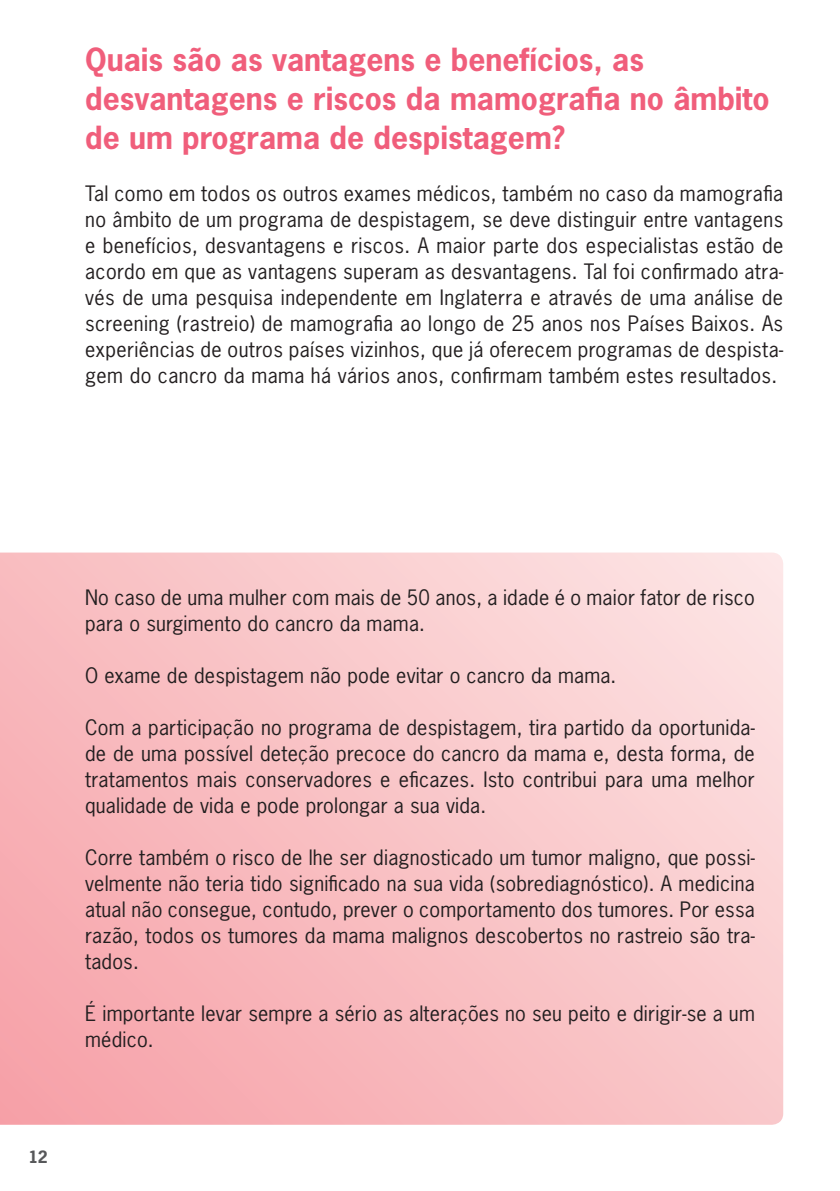
<style>
.page{position:relative;width:840px;height:1191px;background:#fff}
.page>*{position:absolute;margin:0;border:0;box-sizing:border-box;transform-origin:0 0}
.t1{font:700 30px/39px "News Gothic Std";color:#f05e7b}
.t2{font:20px/26px "News Gothic Std";letter-spacing:.01em;color:#231f20;text-align:justify}
.t3{font:700 16px "News Gothic Std";color:#57585a}
</style>
<div class="page">
<svg style="left:0;top:552px;width:782px;height:572px;background:#f9c2c5"></svg>
<h1 class="t1" style="left:85px;top:40px;width:685px">Quais são as vantagens e benefícios, as desvantagens e riscos da mamografia no âmbito de um programa de despistagem?</h1>
<p class="t2" style="left:85px;top:181px;width:699px">Tal como em todos os outros exames médicos, também no caso da mamografia no âmbito de um programa de despistagem, se deve distinguir entre vantagens e benefícios, desvantagens e riscos. A maior parte dos especialistas estão de acordo em que as vantagens superam as desvantagens. Tal foi confirmado atra&shy;vés de uma pesquisa independente em Inglaterra e através de uma análise de screening (rastreio) de mamografia ao longo de 25 anos nos Países Baixos. As experiências de outros países vizinhos, que já oferecem programas de despista&shy;gem do cancro da mama há vários anos, confirmam também estes resultados.</p>
<p class="t2" style="left:85px;top:584px;width:670px">No caso de uma mulher com mais de 50 anos, a idade é o maior fator de risco para o surgimento do cancro da mama.</p>
<p class="t2" style="left:85px;top:662px;width:532px">O exame de despistagem não pode evitar o cancro da mama.</p>
<p class="t2" style="left:85px;top:714px;width:671px">Com a participação no programa de despistagem, tira partido da oportunida&shy;de de uma possível deteção precoce do cancro da mama e, desta forma, de tratamentos mais conservadores e eficazes. Isto contribui para uma melhor qualidade de vida e pode prolongar a sua vida.</p>
<p class="t2" style="left:85px;top:844px;width:671px">Corre também o risco de lhe ser diagnosticado um tumor maligno, que possi&shy;velmente não teria tido significado na sua vida (sobrediagnóstico). A medicina atual não consegue, contudo, prever o comportamento dos tumores. Por essa razão, todos os tumores da mama malignos descobertos no rastreio são tra&shy;tados.</p>
<p class="t2" style="left:85px;top:1000px;width:671px">É importante levar sempre a sério as alterações no seu peito e dirigir-se a um médico.</p>
<p class="t3" style="left:28px;top:1146px;width:21px">12</p>
</div>
